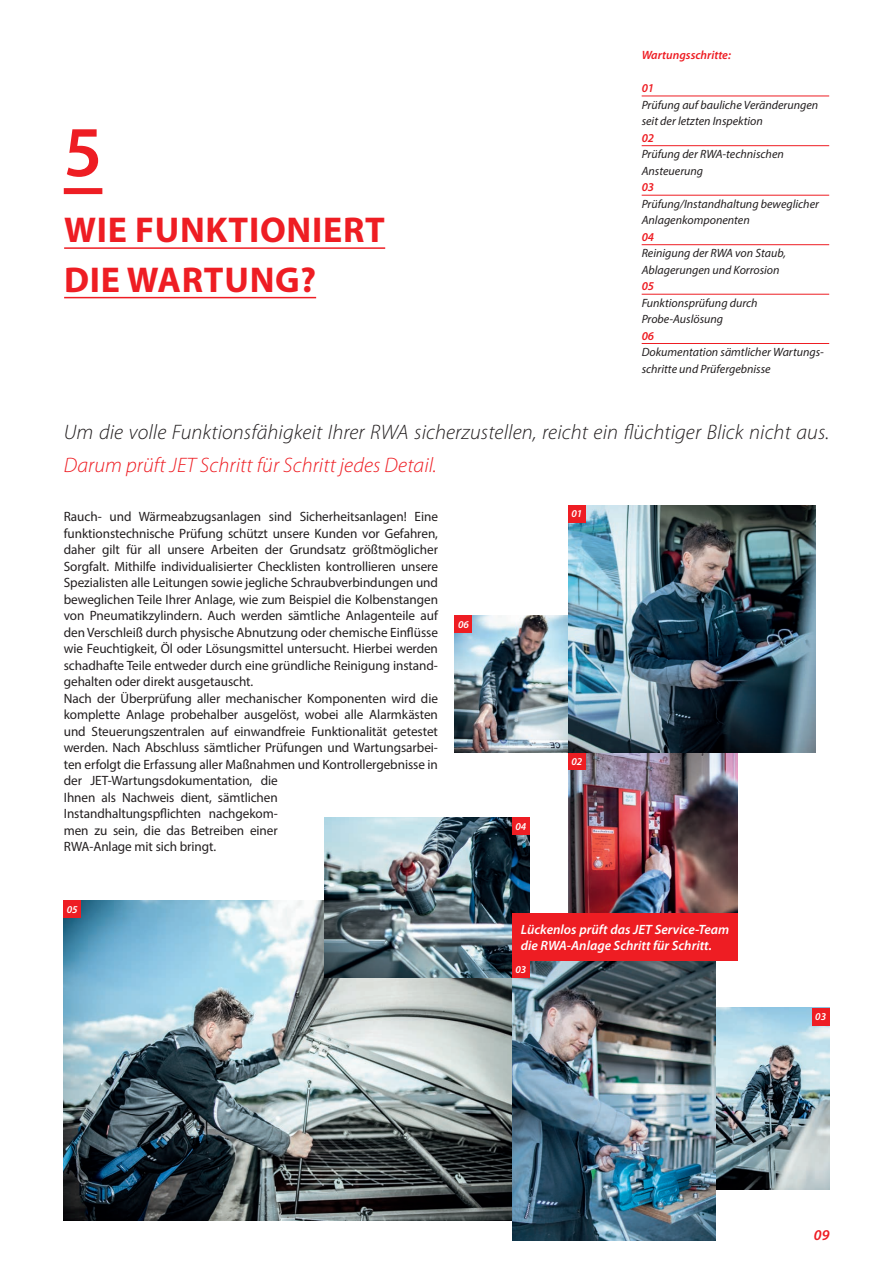
<style>
.page{position:relative;width:893px;height:1263px;background:#fff}
.page>*{position:absolute;margin:0;border:0;box-sizing:border-box;transform-origin:0 0}
.t1{font:600 72px "Myriad Pro";color:#ee1d23}
.t2{font:700 36px/49.5px "Myriad Pro";letter-spacing:.02em;color:#ee1d23}
.t3{font:italic 300 21px "Myriad Pro";letter-spacing:.005em;color:#231f20}
.t4{font:italic 300 21px "Myriad Pro";letter-spacing:.005em;color:#ee1d23}
.t5{font:italic 600 15px "Myriad Pro";color:#ee1d23}
.t6{font:13.5px/16.5px "Myriad Pro";letter-spacing:-.005em;color:#231f20}
.t7{font:italic 600 13.5px/16.5px "Myriad Pro";color:#fff}
.t8{font:italic 12px/16.5px "Myriad Pro";color:#231f20}
.t9{font:italic 600 12px "Myriad Pro";color:#ee1d23}
.t10{font:italic 600 10.5px "Myriad Pro";color:#fff}
</style>
<div class="page">
<img style="left:64px;top:900px;width:448px;height:320px">
<div style="left:64px;top:900px;width:17px;height:17px;background:#ee1d23"></div>
<img style="left:455px;top:615px;width:113px;height:137px">
<div style="left:455px;top:615px;width:17px;height:17px;background:#ee1d23"></div>
<img style="left:568px;top:752px;width:170px;height:161px">
<div style="left:568px;top:752px;width:17px;height:17px;background:#ee1d23"></div>
<img style="left:568px;top:505px;width:248px;height:247px">
<div style="left:568px;top:505px;width:17px;height:17px;background:#ee1d23"></div>
<img style="left:716px;top:1008px;width:113px;height:181px">
<div style="left:812px;top:1008px;width:17px;height:17px;background:#ee1d23"></div>
<img style="left:325px;top:818px;width:204px;height:159px">
<div style="left:512px;top:818px;width:17px;height:17px;background:#ee1d23"></div>
<img style="left:512px;top:960px;width:204px;height:280px">
<div style="left:512px;top:960px;width:17px;height:17px;background:#ee1d23"></div>
<div style="left:64px;top:188px;width:38px;height:6px;background:#ee1d23"></div>
<hr style="left:64px;top:247px;width:321px;height:2px;background:#ee1d23">
<hr style="left:64px;top:297px;width:252px;height:1px;background:#ee1d23">
<div style="left:512px;top:913px;width:226px;height:47px;background:#ee1d23"></div>
<hr style="left:642px;top:96px;width:187px;height:1px;background:#ee1d23">
<hr style="left:642px;top:145px;width:187px;height:1px;background:#ee1d23">
<hr style="left:642px;top:195px;width:187px;height:1px;background:#ee1d23">
<hr style="left:642px;top:244px;width:187px;height:1px;background:#ee1d23">
<hr style="left:642px;top:294px;width:187px;height:1px;background:#ee1d23">
<hr style="left:642px;top:343px;width:187px;height:1px;background:#ee1d23">
<h1 class="t1" style="left:64px;top:106px;width:40px">5</h1>
<h2 class="t2" style="left:64px;top:204px;width:322px">WIE FUNKTIONIERT<br>DIE WARTUNG?</h2>
<p class="t9" style="left:642px;top:48px;width:91px">Wartungsschritte:</p>
<p class="t9" style="left:642px;top:81px;width:14px">01</p>
<p class="t8" style="left:642px;top:96px;width:178px">Prüfung auf bauliche Veränderungen seit der letzten Inspektion</p>
<p class="t9" style="left:642px;top:131px;width:14px">02</p>
<p class="t8" style="left:642px;top:146px;width:144px">Prüfung der RWA-technischen<br>Ansteuerung</p>
<p class="t9" style="left:642px;top:180px;width:14px">03</p>
<p class="t8" style="left:642px;top:195px;width:179px">Prüfung/Instandhaltung beweglicher<br>Anlagenkomponenten</p>
<p class="t9" style="left:642px;top:230px;width:14px">04</p>
<p class="t8" style="left:642px;top:245px;width:146px">Reinigung der RWA von Staub,<br>Ablagerungen und Korrosion</p>
<p class="t9" style="left:642px;top:279px;width:14px">05</p>
<p class="t8" style="left:642px;top:294px;width:117px">Funktionsprüfung durch<br>Probe-Auslösung</p>
<p class="t9" style="left:642px;top:329px;width:14px">06</p>
<p class="t8" style="left:642px;top:344px;width:184px">Dokumentation sämtlicher Wartungs&shy;schritte und Prüfergebnisse</p>
<h3 class="t3" style="left:64px;top:420px;width:767px">Um die volle Funktionsfähigkeit Ihrer RWA sicherzustellen, reicht ein flüchtiger Blick nicht aus.</h3>
<h3 class="t4" style="left:64px;top:453px;width:374px">Darum prüft JET Schritt für Schritt jedes Detail.</h3>
<p class="t6" style="left:64px;top:508px;width:376px">Rauch- und Wärmeabzugsanlagen sind Sicherheitsanlagen! Eine funktionstechnische Prüfung schützt unsere Kunden vor Gefahren, daher gilt für all unsere Arbeiten der Grundsatz größtmöglicher Sorgfalt. Mithilfe individualisierter Checklisten kontrollieren unsere Spezialisten alle Leitungen sowie jegliche Schraubverbindungen und beweglichen Teile Ihrer Anlage, wie zum Beispiel die Kolbenstangen von Pneumatikzylindern. Auch werden sämtliche Anlagenteile auf den Verschleiß durch physische Abnutzung oder chemische Einflüsse wie Feuchtigkeit, Öl oder Lösungsmittel untersucht. Hierbei werden schadhafte Teile entweder durch eine gründliche Reinigung instand&shy;gehalten oder direkt ausgetauscht.<br>Nach der Überprüfung aller mechanischer Komponenten wird die komplette Anlage probehalber ausgelöst, wobei alle Alarmkästen und Steuerungszentralen auf einwandfreie Funktionalität getestet werden. Nach Abschluss sämtlicher Prüfungen und Wartungsarbei&shy;ten erfolgt die Erfassung aller Maßnahmen und Kontrollergebnisse in der JET-Wartungsdokumentation, die<br>Ihnen als Nachweis dient, sämtlichen<br>Instandhaltungspflichten nachgekom-<br>men zu sein, die das Betreiben einer<br>RWA-Anlage mit sich bringt.</p>
<p class="t10" style="left:458px;top:619px;width:12px">06</p>
<p class="t10" style="left:67px;top:903px;width:12px">05</p>
<p class="t10" style="left:571px;top:508px;width:12px">01</p>
<p class="t10" style="left:515px;top:821px;width:12px">04</p>
<p class="t10" style="left:571px;top:755px;width:12px">02</p>
<p class="t7" style="left:521px;top:921px;width:210px">Lückenlos prüft das JET Service-Team die RWA-Anlage Schritt für Schritt.</p>
<p class="t10" style="left:515px;top:963px;width:12px">03</p>
<p class="t10" style="left:815px;top:1011px;width:12px">03</p>
<p class="t5" style="left:814px;top:1227px;width:17px">09</p>
</div>
